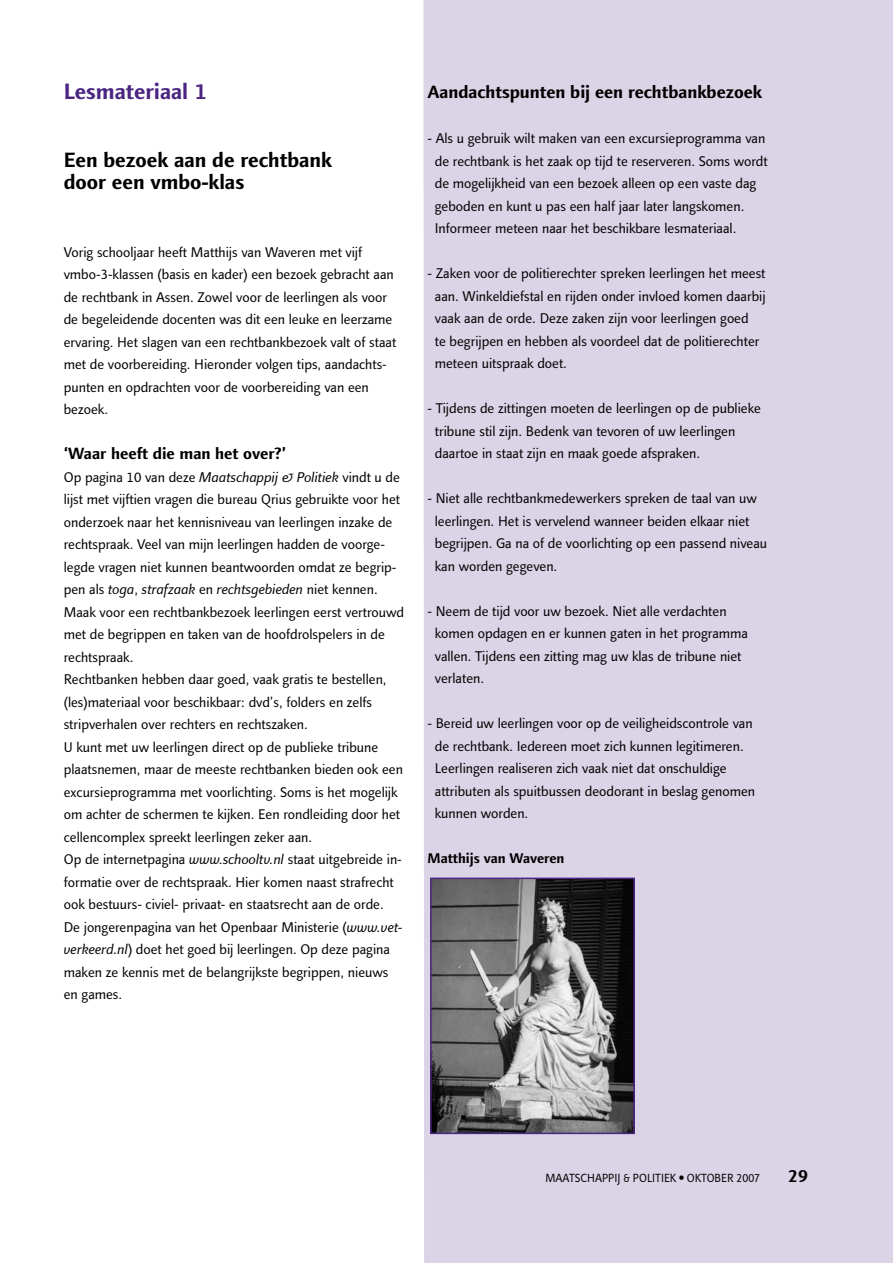
<style>
.page{position:relative;width:893px;height:1263px;background:#fff}
.page>*{position:absolute;margin:0;border:0;box-sizing:border-box;transform-origin:0 0}
.t1{font:700 22.5px "Linotype Finnegan";color:#4b2582}
.t2{font:700 21px/22.5px "Linotype Finnegan";color:#000}
.t3{font:700 18px "Linotype Finnegan";color:#000}
.t4{font:700 16.5px "Linotype Finnegan";color:#000}
.t5{font:14.25px/22.5px "Linotype Finnegan";color:#000}
.t6{font:700 14.25px "Linotype Finnegan";color:#000}
.t7{font:12px "Linotype Finnegan";color:#000;scale:.95 1}
.s1{font-style:italic}
</style>
<div class="page">
<div style="left:423px;top:0;width:470px;height:1263px;background:#dbd3e6"></div>
<img style="left:433px;top:881px;width:199px;height:250px">
<div style="left:430px;top:878px;width:205px;height:256px;border:2px solid #4b2582"></div>
<h1 class="t1" style="left:64px;top:79px;width:141px">Lesmateriaal 1</h1>
<h2 class="t2" style="left:64px;top:149px;width:270px">Een bezoek aan de rechtbank door een vmbo-klas</h2>
<p class="t5" style="left:64px;top:241px;width:334px">Vorig schooljaar heeft Matthijs van Waveren met vijf vmbo-3-klassen (basis en kader) een bezoek gebracht aan de rechtbank in Assen. Zowel voor de leerlingen als voor de begeleidende docenten was dit een leuke en leerzame ervaring. Het slagen van een rechtbankbezoek valt of staat met de voorbereiding. Hieronder volgen tips, aandachts&shy;punten en opdrachten voor de voorbereiding van een bezoek.</p>
<p class="t4" style="left:64px;top:444px;width:224px">‘Waar heeft die man het over?’</p>
<p class="t5" style="left:64px;top:466px;width:342px">Op pagina 10 van deze <span class="s1">Maatschappij &amp; Politiek</span> vindt u de lijst met vijftien vragen die bureau Qrius gebruikte voor het onderzoek naar het kennisniveau van leerlingen inzake de rechtspraak. Veel van mijn leerlingen hadden de voorge&shy;legde vragen niet kunnen beantwoorden omdat ze begrip&shy;pen als <span class="s1">toga</span>, <span class="s1">strafzaak</span> en <span class="s1">rechtsgebieden</span> niet kennen.<br>Maak voor een rechtbankbezoek leerlingen eerst vertrouwd met de begrippen en taken van de hoofdrolspelers in de rechtspraak.<br>Rechtbanken hebben daar goed, vaak gratis te bestellen, (les)materiaal voor beschikbaar: dvd’s, folders en zelfs stripverhalen over rechters en rechtszaken.<br>U kunt met uw leerlingen direct op de publieke tribune plaatsnemen, maar de meeste rechtbanken bieden ook een excursieprogramma met voorlichting. Soms is het mogelijk om achter de schermen te kijken. Een rondleiding door het cellencomplex spreekt leerlingen zeker aan.<br>Op de internetpagina <span class="s1">www.schooltv.nl</span> staat uitgebreide in&shy;formatie over de rechtspraak. Hier komen naast strafrecht ook bestuurs- civiel- privaat- en staatsrecht aan de orde.<br>De jongerenpagina van het Openbaar Ministerie (<span class="s1">www.vet&shy;verkeerd.nl</span>) doet het goed bij leerlingen. Op deze pagina maken ze kennis met de belangrijkste begrippen, nieuws en games.</p>
<p class="t3" style="left:427px;top:81px;width:336px">Aandachtspunten bij een rechtbankbezoek</p>
<p class="t5" style="left:435px;top:127px;width:334px;text-indent:-7px">- Als u gebruik wilt maken van een excursieprogramma van de rechtbank is het zaak op tijd te reserveren. Soms wordt de mogelijkheid van een bezoek alleen op een vaste dag geboden en kunt u pas een half jaar later langskomen.<br>Informeer meteen naar het beschikbare lesmateriaal.</p>
<p class="t5" style="left:435px;top:262px;width:332px;text-indent:-7px">- Zaken voor de politierechter spreken leerlingen het meest aan. Winkeldiefstal en rijden onder invloed komen daarbij vaak aan de orde. Deze zaken zijn voor leerlingen goed<br>te begrijpen en hebben als voordeel dat de politierechter meteen uitspraak doet.</p>
<p class="t5" style="left:435px;top:397px;width:328px;text-indent:-7px">- Tijdens de zittingen moeten de leerlingen op de publieke tribune stil zijn. Bedenk van tevoren of uw leerlingen daartoe in staat zijn en maak goede afspraken.</p>
<p class="t5" style="left:435px;top:487px;width:334px;text-indent:-7px">- Niet alle rechtbankmedewerkers spreken de taal van uw leerlingen. Het is vervelend wanneer beiden elkaar niet begrijpen. Ga na of de voorlichting op een passend niveau kan worden gegeven.</p>
<p class="t5" style="left:435px;top:600px;width:315px;text-indent:-7px">- Neem de tijd voor uw bezoek. Niet alle verdachten komen opdagen en er kunnen gaten in het programma vallen. Tijdens een zitting mag uw klas de tribune niet verlaten.</p>
<p class="t5" style="left:435px;top:712px;width:322px;text-indent:-7px">- Bereid uw leerlingen voor op de veiligheidscontrole van de rechtbank. Iedereen moet zich kunnen legitimeren.<br>Leerlingen realiseren zich vaak niet dat onschuldige attributen als spuitbussen deodorant in beslag genomen kunnen worden.</p>
<p class="t6" style="left:427px;top:850px;width:138px">Matthijs van Waveren</p>
<p class="t7" style="left:545px;top:1171px;width:227px">MAATSCHAPPIJ &amp; POLITIEK ■ OKTOBER 2007</p>
<p class="t3" style="left:788px;top:1166px;width:21px">29</p>
</div>
